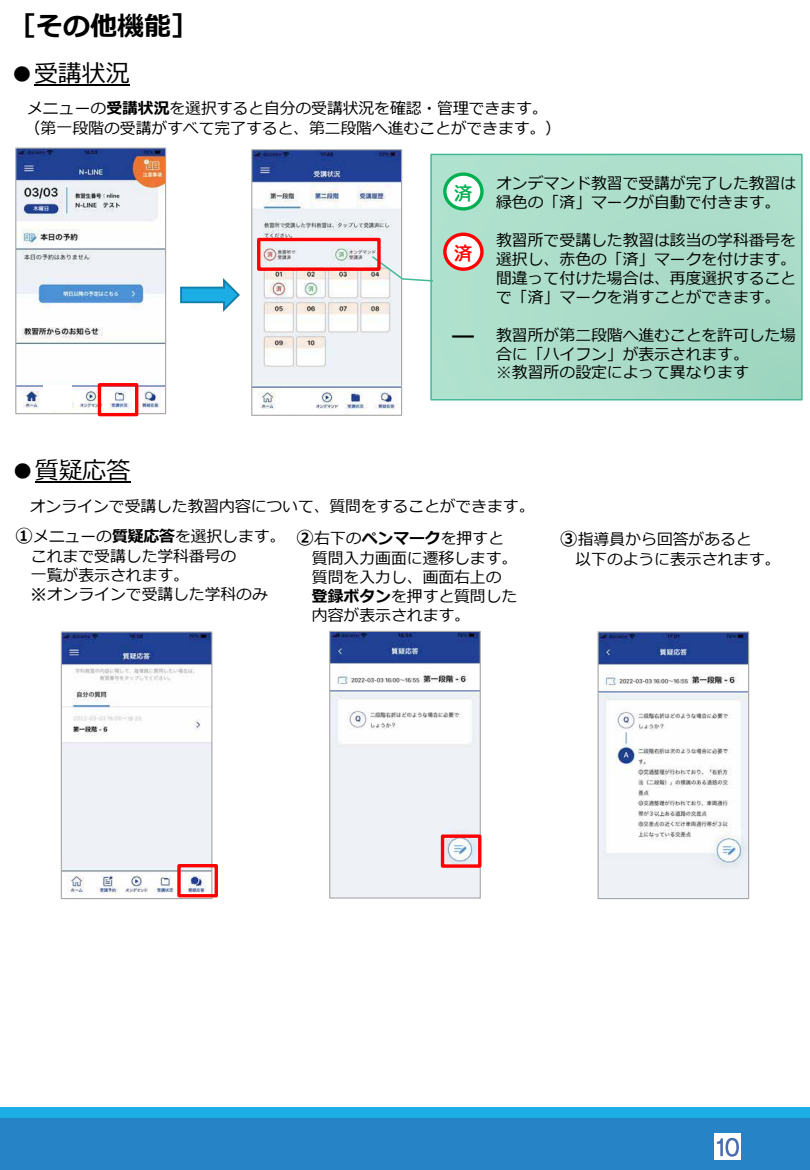
<style>
.page{position:relative;width:810px;height:1170px;background:#fff}
.page>*{position:absolute;margin:0;border:0;box-sizing:border-box;transform-origin:0 0}
.t1{font:700 27px "Meiryo";color:#000}
.t2{font:27px "Meiryo";color:#000}
.t3{font:24px "Meiryo";color:#000}
.t4{font:18px "BIZ UD Gothic Bold";color:#f00}
.t5{font:18px "BIZ UD Gothic Bold";color:#00b050}
.t6{font:15.9px/18.9px "Meiryo";color:#000}
.s1{font-weight:700}
.s2{font-weight:700;font-size:18px}
.s3{font-family:"MS Gothic"}
</style>
<div class="page">
<div style="left:0;top:1118px;width:810px;height:52px;background:#2683c6"></div>
<div style="left:0;top:1107px;width:810px;height:11px;background:#1cade4"></div>
<img style="left:253px;top:151px;width:147px;height:263px">
<div style="left:251px;top:149px;width:151px;height:267px;border:1px solid #a6a6a6"></div>
<hr style="left:34px;top:85px;width:96px;height:1px;background:#000">
<img style="left:63px;top:633px;width:147px;height:262px">
<div style="left:61px;top:631px;width:151px;height:268px;border:1px solid #a6a6a6"></div>
<img style="left:331px;top:633px;width:148px;height:264px">
<div style="left:329px;top:631px;width:152px;height:268px;border:1px solid #a6a6a6"></div>
<img style="left:600px;top:633px;width:147px;height:264px">
<div style="left:598px;top:631px;width:151px;height:268px;border:1px solid #a6a6a6"></div>
<img style="left:17px;top:150px;width:147px;height:262px">
<div style="left:15px;top:148px;width:151px;height:266px;border:1px solid #a6a6a6"></div>
<div style="left:298px;top:243px;width:32px;height:22px;background:#ecf2f7"></div>
<svg style="left:180px;top:278px;width:60px;height:34px"></svg>
<div style="left:43px;top:386px;width:29px;height:24px;background:#fff"></div>
<div style="left:98px;top:383px;width:40px;height:33px;border:3px solid #f00"></div>
<div style="left:281px;top:389px;width:29px;height:24px;background:#fff"></div>
<hr style="left:35px;top:481px;width:96px;height:2px;background:#000">
<div style="left:430px;top:154px;width:373px;height:247px;background:#acdeca;border:2px solid #42ba97"></div>
<svg style="left:370px;top:255px;width:63px;height:28px"></svg>
<div style="left:177px;top:864px;width:41px;height:33px;border:3px solid #f00"></div>
<div style="left:441px;top:835px;width:40px;height:33px;border:3px solid #f00"></div>
<div style="left:257px;top:238px;width:124px;height:33px;border:3px solid #f00"></div>
<div style="left:445px;top:234px;width:37px;height:35px;background:#fff;border-radius:50%"></div>
<div style="left:443px;top:233px;width:41px;height:38px;border:3px solid #f00;border-radius:50%"></div>
<svg style="left:445px;top:174px;width:37px;height:35px"></svg>
<div style="left:443px;top:172px;width:41px;height:39px;border:3px solid #00b050;border-radius:50%"></div>
<div style="left:714px;top:1133px;width:27px;height:27px;background:#fff"></div>
<svg style="left:717px;top:1138px;width:22px;height:19px"></svg>
<p class="t1" style="left:9px;top:7px;width:190px">［その他機能］</p>
<p class="t3" style="left:10px;top:57px;width:121px">●受講状況</p>
<p class="t6" style="left:25px;top:99px;width:538px;line-height:19.6px">メニューの<span class="s1">受講状況</span>を選択すると自分の受講状況を確認・管理できます。（第一段階の受講がすべて完了すると、第二段階へ進むことができます。）</p>
<p class="t3" style="left:11px;top:454px;width:121px">●質疑応答</p>
<p class="t5" style="left:454px;top:184px;width:19px">済</p>
<p class="t4" style="left:454px;top:244px;width:19px">済</p>
<p class="t2" style="left:450px;top:318px;width:28px">ー</p>
<p class="t6" style="left:496px;top:175px;width:301px">オンデマンド教習で受講が完了した教習は緑色の「済」マークが自動で付きます。</p>
<p class="t6" style="left:496px;top:232px;width:301px;text-align:justify">教習所で受講した教習は該当の学科番号を選択し、赤色の「済」マークを付けます。間違って付けた場合は、再度選択することで「済」マークを消すことができます。</p>
<p class="t6" style="left:496px;top:326px;width:301px">教習所が第二段階へ進むことを許可した場合に「ハイフン」が表示されます。<br>※教習所の設定によって異なります</p>
<p class="t6" style="left:296px;top:492px;width:240px;line-height:31.8px;text-indent:-266px">オンラインで受講した教習内容について、質問をすることができます。<br><span class="s2">②</span>右下の<span class="s1">ペンマーク</span>を押すと</p>
<p class="t6" style="left:312px;top:550px;width:207px">質問入力画面に遷移します。質問を入力し、画面右上の<span class="s1">登録ボタン</span>を押すと質問した内容が表示されます。</p>
<p class="t6" style="left:31px;top:527px;width:256px;line-height:19.4px;text-indent:-16px"><span class="s2">①</span>メニューの<span class="s1">質疑応答</span>を選択します。これまで受講した学科番号の<br>一覧が表示されます。<br><span class="s3">※</span>オンラインで受講した学科のみ</p>
<p class="t6" style="left:576px;top:530px;width:206px;line-height:20px;text-indent:-16px"><span class="s2">③</span>指導員から回答があると<br>以下のように表示されます。</p>
</div>
